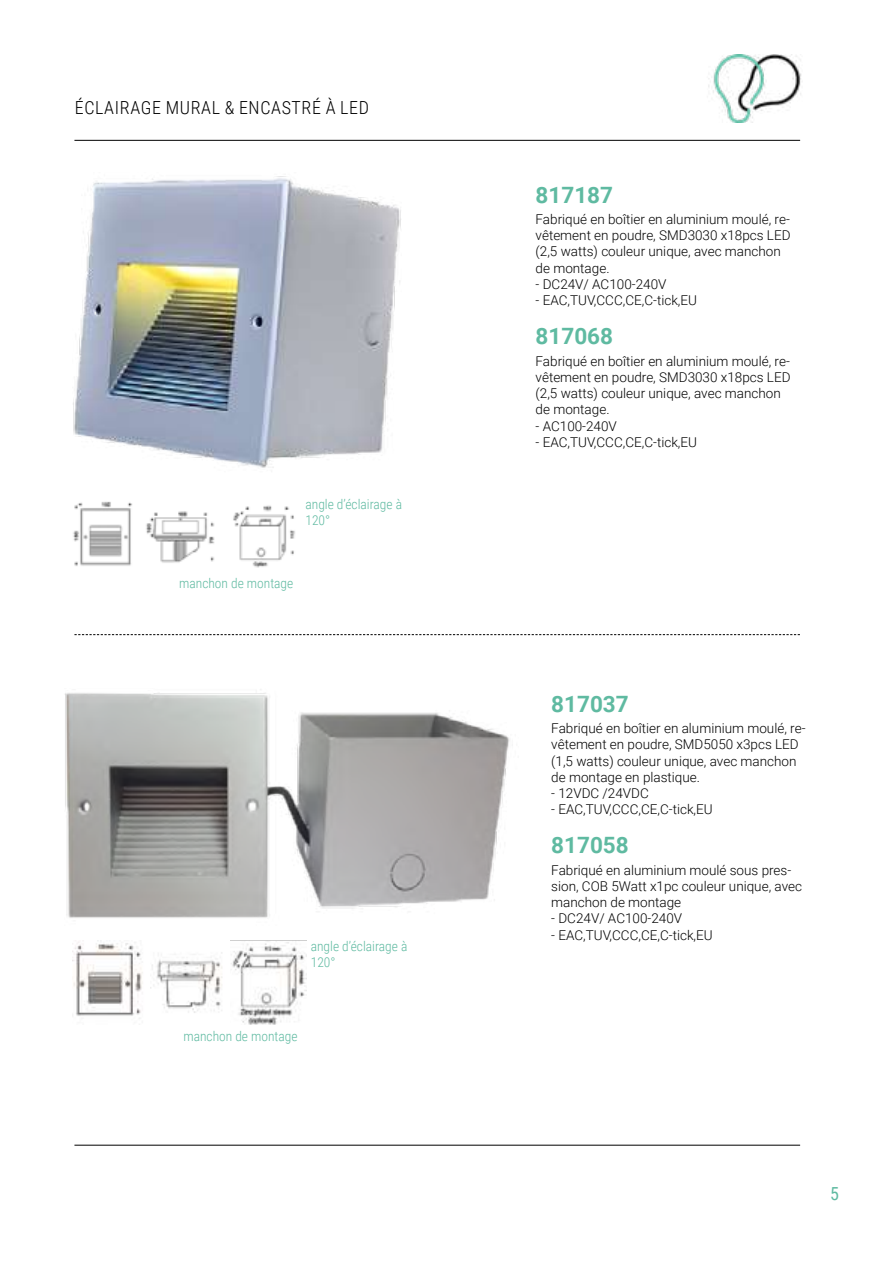
<style>
.page{position:relative;width:893px;height:1263px;background:#fff}
.page>*{position:absolute;margin:0;border:0;box-sizing:border-box;transform-origin:0 0}
.t1{font:700 22.5px "Roboto";color:#5fbaa1}
.t2{font:300 18px "Roboto Condensed";letter-spacing:.035em;color:#000}
.t3{font:18px "Roboto Condensed";color:#5fbaa1}
.t4{font:300 13.5px/16.2px "Roboto";color:#000}
.t5{font:300 13.5px/16.2px "Roboto Condensed";color:#5fbaa1}
</style>
<div class="page">
<hr style="left:74px;top:140px;width:726px;height:1px;background:#000">
<hr style="left:74px;top:1145px;width:726px;height:1px;background:#000">
<svg style="left:74px;top:634px;width:726px;height:1px"></svg>
<img style="left:708px;top:55px;width:94px;height:68px">
<img style="left:73px;top:176px;width:328px;height:292px">
<img style="left:73px;top:501px;width:59px;height:65px">
<img style="left:146px;top:511px;width:69px;height:52px">
<img style="left:233px;top:505px;width:62px;height:63px">
<img style="left:65px;top:689px;width:445px;height:229px">
<img style="left:72px;top:941px;width:71px;height:78px">
<img style="left:152px;top:952px;width:70px;height:61px">
<img style="left:231px;top:941px;width:75px;height:84px">
<h2 class="t2" style="left:75px;top:95px;width:296px">ÉCLAIRAGE MURAL &amp; ENCASTRÉ À LED</h2>
<p class="t5" style="left:305px;top:495px;width:98px">angle d’éclairage à<br>120°</p>
<p class="t5" style="left:179px;top:574px;width:116px">manchon de montage</p>
<p class="t5" style="left:311px;top:938px;width:98px">angle d’éclairage à<br>120°</p>
<p class="t5" style="left:183px;top:1027px;width:116px">manchon de montage</p>
<h1 class="t1" style="left:536px;top:179px;width:79px">817187</h1>
<p class="t4" style="left:536px;top:211px;width:256px">Fabriqué en boîtier en aluminium moulé, re&shy;vêtement en poudre, SMD3030 x18pcs LED (2,5 watts) couleur unique, avec manchon de montage.</p>
<p class="t4" style="left:536px;top:275px;width:132px">- DC24V/ AC100-240V</p>
<p class="t4" style="left:536px;top:292px;width:163px">- EAC,TUV,CCC,CE,C-tick,EU</p>
<h1 class="t1" style="left:536px;top:321px;width:79px">817068</h1>
<p class="t4" style="left:536px;top:352px;width:256px">Fabriqué en boîtier en aluminium moulé, re&shy;vêtement en poudre, SMD3030 x18pcs LED (2,5 watts) couleur unique, avec manchon de montage.</p>
<p class="t4" style="left:536px;top:417px;width:83px">- AC100-240V</p>
<p class="t4" style="left:536px;top:433px;width:163px">- EAC,TUV,CCC,CE,C-tick,EU</p>
<h1 class="t1" style="left:551px;top:688px;width:79px">817037</h1>
<p class="t4" style="left:551px;top:720px;width:256px">Fabriqué en boîtier en aluminium moulé, re&shy;vêtement en poudre, SMD5050 x3pcs LED (1,5 watts) couleur unique, avec manchon de montage en plastique.</p>
<p class="t4" style="left:551px;top:784px;width:99px">- 12VDC /24VDC</p>
<p class="t4" style="left:551px;top:801px;width:163px">- EAC,TUV,CCC,CE,C-tick,EU</p>
<h1 class="t1" style="left:551px;top:830px;width:79px">817058</h1>
<p class="t4" style="left:551px;top:861px;width:252px">Fabriqué en aluminium moulé sous pres&shy;sion, COB 5Watt x1pc couleur unique, avec manchon de montage</p>
<p class="t4" style="left:551px;top:910px;width:132px">- DC24V/ AC100-240V</p>
<p class="t4" style="left:551px;top:926px;width:163px">- EAC,TUV,CCC,CE,C-tick,EU</p>
<h2 class="t3" style="left:830px;top:1181px;width:10px">5</h2>
</div>
